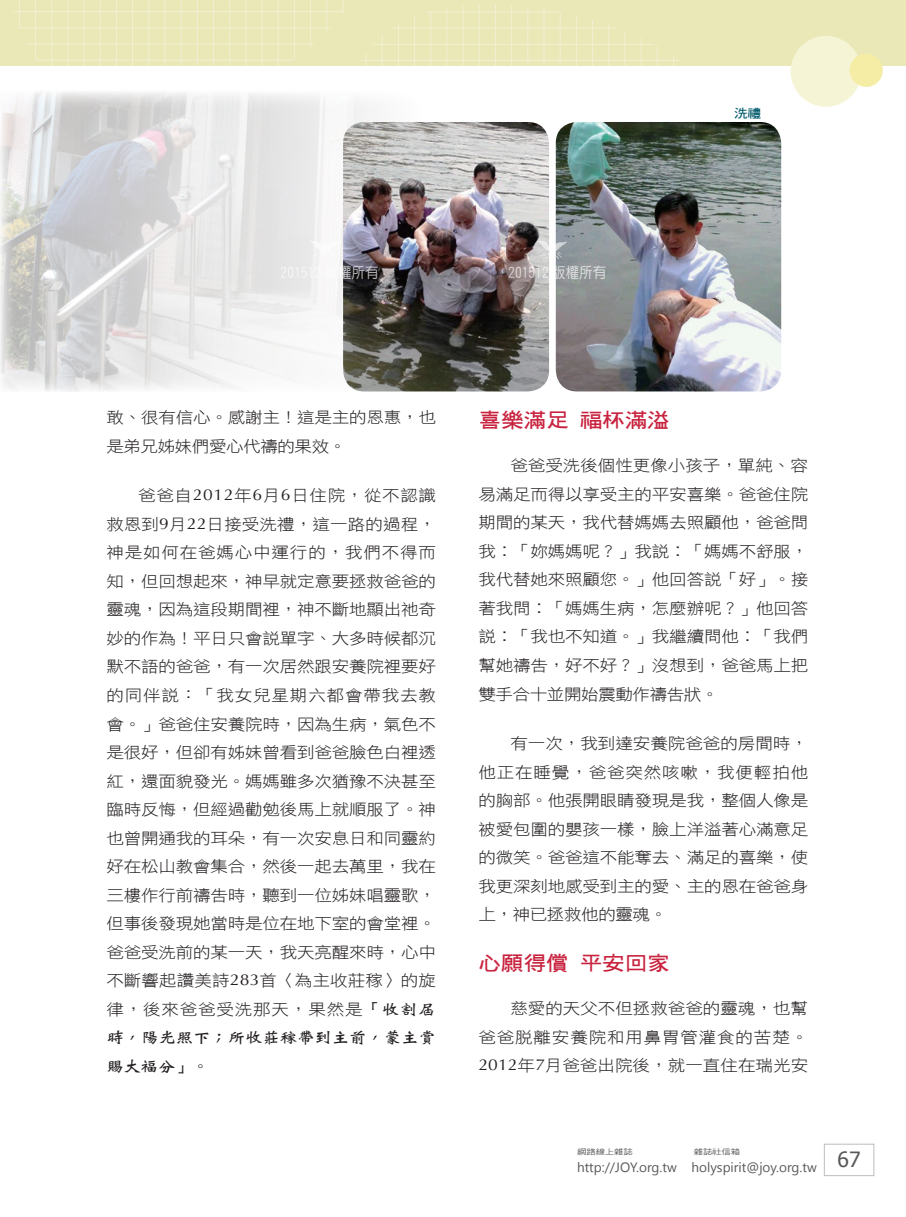
<style>
.page{position:relative;width:906px;height:1217px;background:#fff}
.page>*{position:absolute;margin:0;border:0;box-sizing:border-box;transform-origin:0 0}
.大標{font:20.25px "DF Hei W7 WIN BF";color:#c8233f;scale:1.11 1}
.t1{font:15.75px/28.5px "DF Hei W3 WIN BF";letter-spacing:-.01em;color:#231f20;text-align:justify;scale:1.11 1}
.t2{font:15px "DF Yuan W5 WIN BF";color:#fff;scale:.9 1}
.t3{font:13.5px "Segoe UI";color:#57585a}
.圖說{font:12.45px "DF Hei W7 WIN BF";color:#005a6b;scale:1.11 1}
.t4{font:7.5px "DF Hei W5 WIN BF";letter-spacing:-.015em;color:#57585a;scale:1.25 1}
.s1{font-family:"Optima"}
.s2{font-family:"DF Wei Bei W7 WIN BF"}
</style>
<div class="page">
<div style="left:824px;top:1143px;width:50px;height:32px;border:1px solid #bcbdc0"></div>
<div style="left:0;top:0;width:906px;height:66px;background:#eae8b7"></div>
<div style="left:790px;top:36px;width:71px;height:71px;background:#f5f4d5;border-radius:50%"></div>
<div style="left:849px;top:54px;width:34px;height:33px;background:#f5eda6;border-radius:50%"></div>
<svg style="left:13px;top:0;width:666px;height:66px"></svg>
<img style="left:0;top:92px;width:384px;height:299px">
<img style="left:343px;top:122px;width:206px;height:269px">
<img style="left:556px;top:122px;width:225px;height:269px">
<svg style="left:537px;top:240px;width:30px;height:22px"></svg>
<svg style="left:310px;top:240px;width:29px;height:22px"></svg>
<p class="圖說" style="left:734px;top:107px;width:26px">洗禮</p>
<p class="t2" style="left:508px;top:265px;width:110px">201512 版權所有</p>
<p class="t1" style="left:106px;top:403px;width:298px">敢、很有信心。感謝主！這是主的恩惠，也是弟兄姊妹們愛心代禱的果效。</p>
<p class="t1" style="left:106px;top:481px;width:298px;text-indent:32px">爸爸自<span class="s1">2012</span>年<span class="s1">6</span>月<span class="s1">6</span>日住院，從不認識救恩到<span class="s1">9</span>月<span class="s1">22</span>日接受洗禮，這一路的過程，神是如何在爸媽心中運行的，我們不得而知，但回想起來，神早就定意要拯救爸爸的靈魂，因為這段期間裡，神不斷地顯出祂奇妙的作為！平日只會說單字、大多時候都沉默不語的爸爸，有一次居然跟安養院裡要好的同伴說：「我女兒星期六都會帶我去教會。」爸爸住安養院時，因為生病，氣色不是很好，但卻有姊妹曾看到爸爸臉色白裡透紅，還面貌發光。媽媽雖多次猶豫不決甚至臨時反悔，但經過勸勉後馬上就順服了。神也曾開通我的耳朵，有一次安息日和同靈約好在松山教會集合，然後一起去萬里，我在三樓作行前禱告時，聽到一位姊妹唱靈歌，但事後發現她當時是位在地下室的會堂裡。爸爸受洗前的某一天，我天亮醒來時，心中不斷響起讚美詩<span class="s1">283</span>首〈為主收莊稼〉的旋律，後來爸爸受洗那天，果然是<span class="s2">「收割屆時，陽光照下；所收莊稼帶到主前，蒙主賞賜大福分」</span>。</p>
<p class="大標" style="left:478px;top:409px;width:174px">喜樂滿足 福杯滿溢</p>
<p class="t1" style="left:478px;top:451px;width:298px;text-indent:32px">爸爸受洗後個性更像小孩子，單純、容易滿足而得以享受主的平安喜樂。爸爸住院期間的某天，我代替媽媽去照顧他，爸爸問我︰「妳媽媽呢？」我說︰「媽媽不舒服，我代替她來照顧您。」他回答說「好」。接著我問︰「媽媽生病，怎麼辦呢？」他回答說︰「我也不知道。」我繼續問他︰「我們幫她禱告，好不好？」沒想到，爸爸馬上把雙手合十並開始震動作禱告狀。</p>
<p class="t1" style="left:478px;top:729px;width:298px;text-indent:32px">有一次，我到達安養院爸爸的房間時，他正在睡覺，爸爸突然咳嗽，我便輕拍他的胸部。他張開眼睛發現是我，整個人像是被愛包圍的嬰孩一樣，臉上洋溢著心滿意足的微笑。爸爸這不能奪去、滿足的喜樂，使我更深刻地感受到主的愛、主的恩在爸爸身上，神已拯救他的靈魂。</p>
<p class="大標" style="left:478px;top:952px;width:174px">心願得償 平安回家</p>
<p class="t1" style="left:478px;top:994px;width:298px;text-indent:32px">慈愛的天父不但拯救爸爸的靈魂，也幫爸爸脫離安養院和用鼻胃管灌食的苦楚。<span class="s1">2012</span>年<span class="s1">7</span>月爸爸出院後，就一直住在瑞光安</p>
<p class="t4" style="left:577px;top:1147px;width:46px">網路線上雜誌</p>
<p class="t4" style="left:694px;top:1147px;width:39px">雜誌社信箱</p>
<p class="t3" style="left:577px;top:1157px;width:285px">http://JOY.org.tw holyspirit@joy.org.tw <sup>67</sup></p>
</div>
